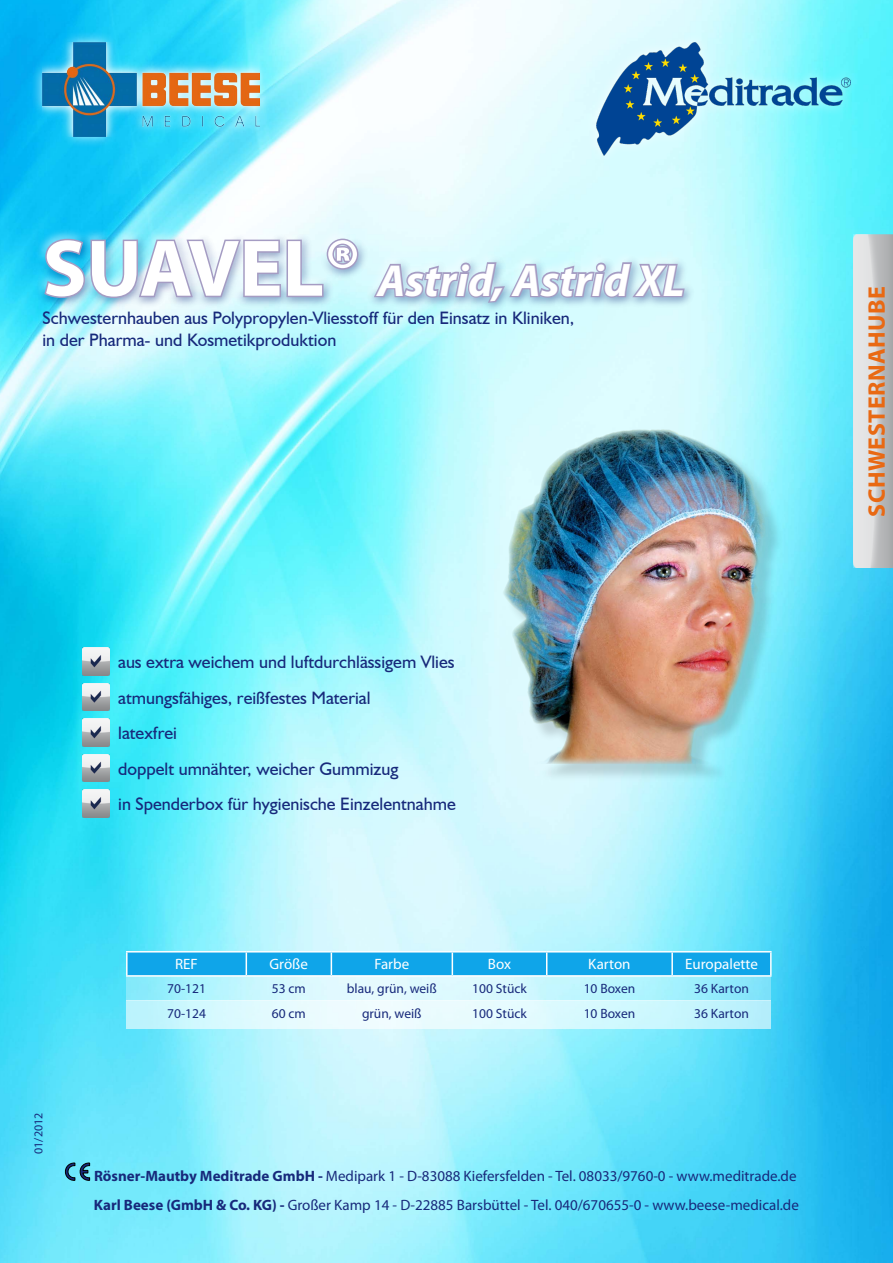
<style>
.page{position:relative;width:893px;height:1263px;background:#fff}
.page>*{position:absolute;margin:0;border:0;box-sizing:border-box;transform-origin:0 0}
.t1{font:italic 700 45px "Myriad Pro";color:#fff}
.t2{font:700 24px "Myriad Pro";letter-spacing:.02em;color:#e96913}
.t3{font:18px/35.5px "Humanist 521 BT";color:#17297b}
.t4{font:15px/29.1px "Myriad Pro";color:#17297b}
.t5{font:15px "Myriad Pro";color:#fff}
.t6{font:13.5px "Myriad Pro";color:#17297b}
.t7{font:12px "Myriad Pro";color:#17297b}
.s1{font-style:normal;font-size:81px}
.s2{font-weight:700}
</style>
<div class="page">
<img style="left:0;top:0;width:893px;height:1263px">
<img style="left:82px;top:683px;width:28px;height:28px">
<img style="left:854px;top:235px;width:39px;height:333px">
<img style="left:82px;top:719px;width:28px;height:27px">
<img style="left:82px;top:754px;width:28px;height:28px">
<img style="left:82px;top:790px;width:28px;height:27px">
<svg style="left:65px;top:1163px;width:25px;height:17px"></svg>
<div style="left:505px;top:431px;width:278px;height:351px;background:#000;opacity:.15"></div>
<img style="left:493px;top:421px;width:289px;height:342px">
<img style="left:82px;top:648px;width:28px;height:27px">
<svg style="left:126px;top:977px;width:644px;height:24px;background:#bff4fd"></svg>
<svg style="left:126px;top:1001px;width:644px;height:28px;background:#d8f8fd"></svg>
<hr style="left:126px;top:951px;width:120px;height:1px;background:#fff">
<hr style="left:126px;top:952px;width:2px;height:23px;background:#fff">
<hr style="left:246px;top:951px;width:85px;height:1px;background:#fff">
<hr style="left:331px;top:951px;width:121px;height:1px;background:#fff">
<hr style="left:452px;top:951px;width:95px;height:1px;background:#fff">
<hr style="left:547px;top:951px;width:125px;height:1px;background:#fff">
<div style="left:127px;top:952px;width:643px;height:23px;background:#0fa5e9"></div>
<hr style="left:672px;top:951px;width:100px;height:1px;background:#fff">
<hr style="left:671px;top:952px;width:2px;height:23px;background:#fff">
<hr style="left:770px;top:952px;width:2px;height:23px;background:#fff">
<hr style="left:126px;top:975px;width:120px;height:2px;background:#fff">
<hr style="left:246px;top:975px;width:85px;height:2px;background:#fff">
<hr style="left:331px;top:975px;width:121px;height:2px;background:#fff">
<hr style="left:452px;top:975px;width:95px;height:2px;background:#fff">
<hr style="left:547px;top:975px;width:125px;height:2px;background:#fff">
<hr style="left:672px;top:975px;width:100px;height:2px;background:#fff">
<div style="left:31px;top:31px;width:240px;height:117px;background:#fff;opacity:.75"></div>
<img style="left:43px;top:43px;width:216px;height:93px">
<div style="left:585px;top:31px;width:276px;height:134px;background:#fff;opacity:.75"></div>
<img style="left:596px;top:43px;width:254px;height:112px">
<div style="left:33px;top:226px;width:660px;height:79px;background:#fff;opacity:.75"></div>
<div style="left:36px;top:232px;width:660px;height:82px;background:#17297b;opacity:.79"></div>
<svg style="left:42px;top:237px;width:318px;height:63px;background:#acd0e6"></svg>
<svg style="left:371px;top:260px;width:315px;height:45px;background:#b9cde1"></svg>
<h1 class="t1" style="left:43px;top:251px;width:643px"><span class="s1">SUAVEL®</span> Astrid, Astrid XL</h1>
<p class="t3" style="left:43px;top:307px;width:533px;line-height:21.6px">Schwesternhauben aus Polypropylen-Vliesstoff für den Einsatz in Kliniken, in der Pharma- und Kosmetikproduktion</p>
<p class="t3" style="left:118px;top:644px;width:338px">aus extra weichem und luftdurchlässigem Vlies</p>
<p class="t3" style="left:118px;top:680px;width:254px">atmungsfähiges, reißfestes Material</p>
<p class="t3" style="left:118px;top:715px;width:339px">latexfrei<br>doppelt umnähter, weicher Gummizug<br>in Spenderbox für hygienische Einzelentnahme</p>
<p class="t7" style="left:31px;top:1154px;width:43px;rotate:-90deg">01/2012</p>
<p class="t5" style="left:175px;top:955px;width:24px">REF</p>
<p class="t5" style="left:270px;top:955px;width:40px">Größe</p>
<p class="t5" style="left:374px;top:955px;width:36px">Farbe</p>
<p class="t5" style="left:488px;top:955px;width:25px">Box</p>
<p class="t5" style="left:588px;top:955px;width:44px">Karton</p>
<p class="t5" style="left:685px;top:955px;width:74px">Europalette</p>
<p class="t6" style="left:167px;top:980px;width:40px">70-121</p>
<p class="t6" style="left:272px;top:980px;width:36px">53 cm</p>
<p class="t6" style="left:347px;top:980px;width:91px">blau, grün, weiß</p>
<p class="t6" style="left:472px;top:980px;width:56px">100 Stück</p>
<p class="t6" style="left:584px;top:980px;width:53px">10 Boxen</p>
<p class="t6" style="left:694px;top:980px;width:56px">36 Karton</p>
<p class="t6" style="left:167px;top:1005px;width:40px">70-124</p>
<p class="t6" style="left:272px;top:1005px;width:36px">60 cm</p>
<p class="t6" style="left:362px;top:1005px;width:61px">grün, weiß</p>
<p class="t6" style="left:472px;top:1005px;width:56px">100 Stück</p>
<p class="t6" style="left:584px;top:1005px;width:53px">10 Boxen</p>
<p class="t6" style="left:694px;top:1005px;width:56px">36 Karton</p>
<p class="t4" style="left:94px;top:1161px;width:706px"><span class="s2">Rösner-Mautby Meditrade GmbH -</span> Medipark 1 - D-83088 Kiefersfelden - Tel. 08033/9760-0 - www.meditrade.de<br><span class="s2">Karl Beese (GmbH &amp; Co. KG) -</span> Großer Kamp 14 - D-22885 Barsbüttel - Tel. 040/670655-0 - www.beese-medical.de</p>
<h2 class="t2" style="left:861px;top:517px;width:232px;rotate:-90deg">SCHWESTERNAHUBE</h2>
</div>
